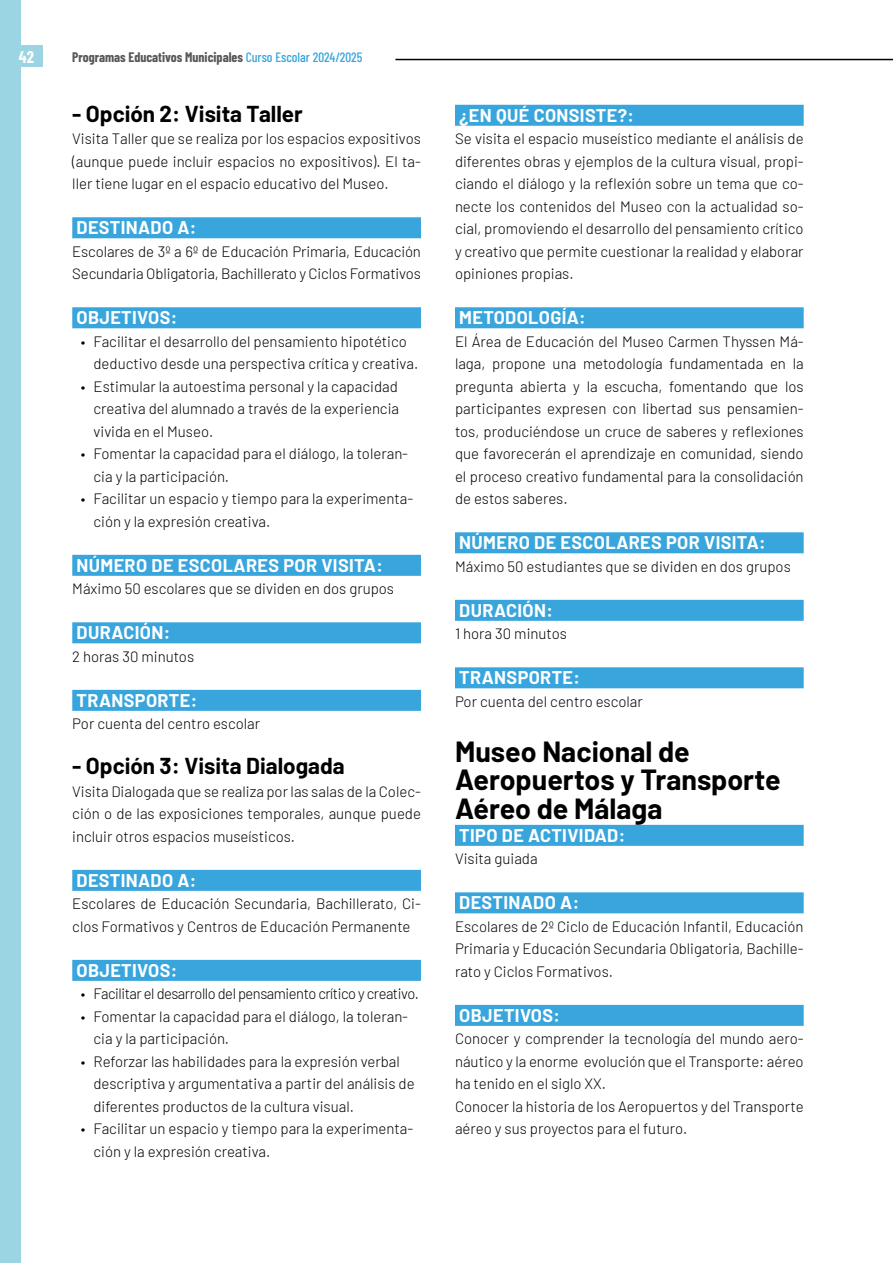
<style>
.page{position:relative;width:893px;height:1263px;background:#fff}
.page>*{position:absolute;margin:0;border:0;box-sizing:border-box;transform-origin:0 0}
.t1{font:700 28.5px/28.5px "Barlow";color:#000}
.t2{font:700 22.5px "Barlow";color:#000}
.t3{font:700 18px "Barlow";letter-spacing:.02em;color:#fff}
.t4{font:700 16.5px "Barlow Condensed";color:#fff}
.t5{font:300 15px/22.5px "Barlow";color:#000}
.t6{font:300 15px "Barlow";letter-spacing:-.03em;color:#000}
.t7{font:700 13.5px "Barlow Condensed";color:#575756}
.s1{font-weight:500;color:#38a5dd}
</style>
<div class="page">
<div style="left:0;top:0;width:21px;height:1263px;background:#9bd5e3"></div>
<hr style="left:395px;top:59px;width:498px;height:1px;background:#000">
<div style="left:0;top:46px;width:43px;height:21px;background:#9bd5e3"></div>
<div style="left:72px;top:217px;width:349px;height:21px;background:#38a5dd"></div>
<div style="left:72px;top:307px;width:349px;height:21px;background:#38a5dd"></div>
<div style="left:72px;top:555px;width:349px;height:21px;background:#38a5dd"></div>
<div style="left:72px;top:622px;width:349px;height:21px;background:#38a5dd"></div>
<div style="left:72px;top:690px;width:349px;height:21px;background:#38a5dd"></div>
<div style="left:72px;top:870px;width:349px;height:21px;background:#38a5dd"></div>
<div style="left:72px;top:960px;width:349px;height:21px;background:#38a5dd"></div>
<div style="left:455px;top:105px;width:349px;height:21px;background:#38a5dd"></div>
<div style="left:455px;top:307px;width:349px;height:21px;background:#38a5dd"></div>
<div style="left:455px;top:532px;width:349px;height:21px;background:#38a5dd"></div>
<div style="left:455px;top:600px;width:349px;height:21px;background:#38a5dd"></div>
<div style="left:455px;top:667px;width:349px;height:21px;background:#38a5dd"></div>
<div style="left:455px;top:825px;width:349px;height:21px;background:#38a5dd"></div>
<div style="left:455px;top:892px;width:349px;height:21px;background:#38a5dd"></div>
<div style="left:455px;top:1005px;width:349px;height:21px;background:#38a5dd"></div>
<p class="t4" style="left:19px;top:47px;width:17px">42</p>
<p class="t7" style="left:72px;top:49px;width:292px">Programas Educativos Municipales <span class="s1">Curso Escolar 2024/2025</span></p>
<h2 class="t2" style="left:72px;top:97px;width:232px">- Opción 2: Visita Taller</h2>
<p class="t5" style="left:72px;top:126px;width:350px;text-align:justify">Visita Taller que se realiza por los espacios expositivos (aunque puede incluir espacios no expositivos). El ta&shy;ller tiene lugar en el espacio educativo del Museo.</p>
<p class="t3" style="left:77px;top:214px;width:121px">DESTINADO A:</p>
<p class="t5" style="left:72px;top:239px;width:350px">Escolares de 3º a 6º de Educación Primaria, Educación<br>Secundaria Obligatoria, Bachillerato y Ciclos Formativos</p>
<p class="t3" style="left:77px;top:304px;width:102px">OBJETIVOS:</p>
<p class="t5" style="left:94px;top:329px;width:326px;text-indent:-13px">• Facilitar el desarrollo del pensamiento hipotético deductivo desde una perspectiva crítica y creativa.</p>
<p class="t5" style="left:94px;top:374px;width:307px;text-align:justify;text-indent:-13px">• Estimular la autoestima personal y la capacidad creativa del alumnado a través de la experiencia vivida en el Museo.</p>
<p class="t5" style="left:94px;top:441px;width:316px;text-indent:-13px">• Fomentar la capacidad para el diálogo, la toleran&shy;cia y la participación.</p>
<p class="t5" style="left:94px;top:486px;width:321px;text-indent:-13px">• Facilitar un espacio y tiempo para la experimenta&shy;ción y la expresión creativa.</p>
<p class="t3" style="left:77px;top:552px;width:308px">NÚMERO DE ESCOLARES POR VISITA:</p>
<p class="t5" style="left:72px;top:576px;width:323px">Máximo 50 escolares que se dividen en dos grupos</p>
<p class="t3" style="left:77px;top:619px;width:95px">DURACIÓN:</p>
<p class="t5" style="left:72px;top:644px;width:123px">2 horas 30 minutos</p>
<p class="t3" style="left:77px;top:687px;width:122px">TRANSPORTE:</p>
<p class="t5" style="left:72px;top:711px;width:189px">Por cuenta del centro escolar</p>
<h2 class="t2" style="left:72px;top:749px;width:274px">- Opción 3: Visita Dialogada</h2>
<p class="t5" style="left:72px;top:779px;width:350px;text-align:justify">Visita Dialogada que se realiza por las salas de la Colec&shy;ción o de las exposiciones temporales, aunque puede incluir otros espacios museísticos.</p>
<p class="t3" style="left:77px;top:867px;width:121px">DESTINADO A:</p>
<p class="t5" style="left:72px;top:891px;width:350px">Escolares de Educación Secundaria, Bachillerato, Ci&shy;clos Formativos y Centros de Educación Permanente</p>
<p class="t3" style="left:77px;top:957px;width:102px">OBJETIVOS:</p>
<p class="t6" style="left:81px;top:983px;width:339px">• Facilitar el desarrollo del pensamiento crítico y creativo.</p>
<p class="t5" style="left:94px;top:1004px;width:316px;text-indent:-13px">• Fomentar la capacidad para el diálogo, la toleran&shy;cia y la participación.</p>
<p class="t5" style="left:94px;top:1049px;width:323px;text-indent:-13px">• Reforzar las habilidades para la expresión verbal descriptiva y argumentativa a partir del análisis de diferentes productos de la cultura visual.</p>
<p class="t5" style="left:94px;top:1116px;width:321px;text-indent:-13px">• Facilitar un espacio y tiempo para la experimenta&shy;ción y la expresión creativa.</p>
<p class="t3" style="left:459px;top:102px;width:176px">¿EN QUÉ CONSISTE?:</p>
<p class="t5" style="left:455px;top:126px;width:350px;text-align:justify">Se visita el espacio museístico mediante el análisis de diferentes obras y ejemplos de la cultura visual, propi&shy;ciando el diálogo y la reflexión sobre un tema que co&shy;necte los contenidos del Museo con la actualidad so&shy;cial, promoviendo el desarrollo del pensamiento crítico y creativo que permite cuestionar la realidad y elaborar opiniones propias.</p>
<p class="t3" style="left:459px;top:304px;width:128px">METODOLOGÍA:</p>
<p class="t5" style="left:455px;top:329px;width:350px;text-align:justify">El Área de Educación del Museo Carmen Thyssen Má&shy;laga, propone una metodología fundamentada en la pregunta abierta y la escucha, fomentando que los participantes expresen con libertad sus pensamien&shy;tos, produciéndose un cruce de saberes y reflexiones que favorecerán el aprendizaje en comunidad, siendo el proceso creativo fundamental para la consolidación de estos saberes.</p>
<p class="t3" style="left:459px;top:529px;width:308px">NÚMERO DE ESCOLARES POR VISITA:</p>
<p class="t5" style="left:455px;top:554px;width:337px">Máximo 50 estudiantes que se dividen en dos grupos</p>
<p class="t3" style="left:459px;top:597px;width:95px">DURACIÓN:</p>
<p class="t5" style="left:455px;top:621px;width:113px">1 hora 30 minutos</p>
<p class="t3" style="left:459px;top:664px;width:122px">TRANSPORTE:</p>
<p class="t5" style="left:455px;top:689px;width:189px">Por cuenta del centro escolar</p>
<h1 class="t1" style="left:455px;top:735px;width:327px">Museo Nacional de<br>Aeropuertos y Transporte<br>Aéreo de Málaga</h1>
<p class="t3" style="left:459px;top:822px;width:168px">TIPO DE ACTIVIDAD:</p>
<p class="t5" style="left:455px;top:846px;width:84px">Visita guiada</p>
<p class="t3" style="left:459px;top:889px;width:121px">DESTINADO A:</p>
<p class="t5" style="left:455px;top:914px;width:350px;text-align:justify">Escolares de 2º Ciclo de Educación Infantil, Educación Primaria y Educación Secundaria Obligatoria, Bachille&shy;rato y Ciclos Formativos.</p>
<p class="t3" style="left:459px;top:1002px;width:102px">OBJETIVOS:</p>
<p class="t5" style="left:455px;top:1026px;width:350px">Conocer y comprender la tecnología del mundo aero&shy;náutico y la enorme evolución que el Transporte: aéreo ha tenido en el siglo XX.<br>Conocer la historia de los Aeropuertos y del Transporte aéreo y sus proyectos para el futuro.</p>
</div>
